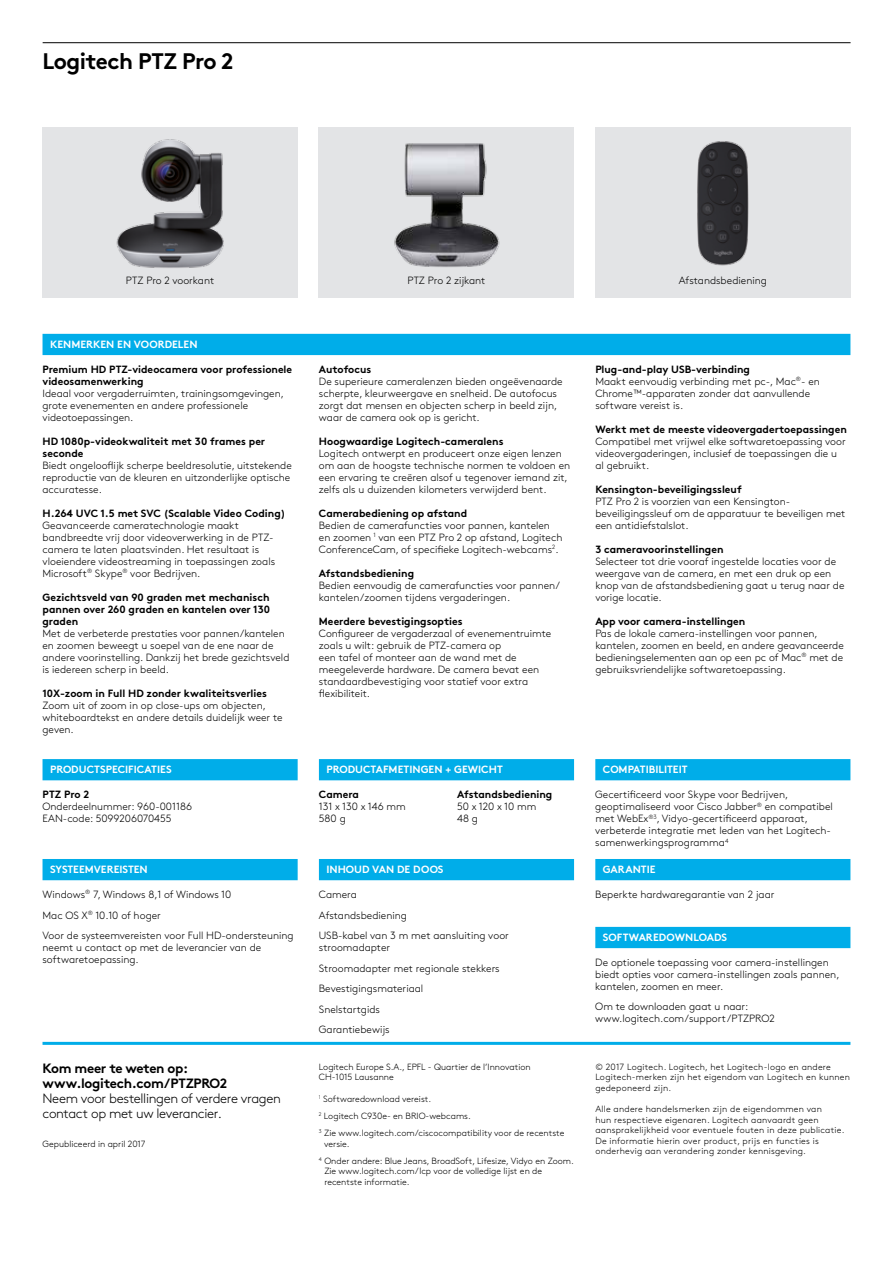
<style>
.page{position:relative;width:893px;height:1263px;background:#fff}
.page>*{position:absolute;margin:0;border:0;box-sizing:border-box;transform-origin:0 0}
.t1{font:700 22.5px "Brown Pro";letter-spacing:-.025em;color:#000}
.t2{font:300 13.5px/15px "Brown Pro";letter-spacing:-.025em;color:#000}
.t3{font:700 13.5px/15px "Brown Pro";letter-spacing:-.025em;color:#000}
.t4{font:300 10.5px/12px "Brown Pro";color:#000}
.t5{font:700 10.5px/12px "Brown Pro";color:#000}
.t6{font:700 10.5px "Brown Pro";color:#fff}
.t7{font:300 9px/10.5px "Brown Pro";letter-spacing:.01em;color:#000}
.s1{font-weight:700}
</style>
<div class="page">
<hr style="left:43px;top:42px;width:808px;height:1px;background:#000">
<hr style="left:43px;top:1042px;width:807px;height:3px;background:#00ade9">
<div style="left:43px;top:759px;width:255px;height:21px;background:#00ade9"></div>
<div style="left:319px;top:859px;width:255px;height:21px;background:#00ade9"></div>
<div style="left:595px;top:859px;width:255px;height:21px;background:#00ade9"></div>
<div style="left:595px;top:927px;width:255px;height:21px;background:#00ade9"></div>
<div style="left:595px;top:759px;width:255px;height:21px;background:#00ade9"></div>
<div style="left:43px;top:859px;width:255px;height:21px;background:#00ade9"></div>
<div style="left:319px;top:759px;width:255px;height:21px;background:#00ade9"></div>
<div style="left:43px;top:334px;width:807px;height:21px;background:#00ade9"></div>
<div style="left:43px;top:128px;width:255px;height:170px;background:#e3e4e6"></div>
<div style="left:319px;top:128px;width:255px;height:170px;background:#e3e4e6"></div>
<div style="left:595px;top:128px;width:255px;height:170px;background:#e3e4e6"></div>
<img style="left:116px;top:139px;width:108px;height:129px">
<img style="left:697px;top:141px;width:52px;height:125px">
<img style="left:394px;top:143px;width:106px;height:124px">
<h1 class="t1" style="left:43px;top:42px;width:192px">Logitech PTZ Pro 2</h1>
<p class="t4" style="left:126px;top:274px;width:90px">PTZ Pro 2 voorkant</p>
<p class="t4" style="left:407px;top:274px;width:80px">PTZ Pro 2 zijkant</p>
<p class="t4" style="left:679px;top:274px;width:90px">Afstandsbediening</p>
<p class="t6" style="left:50px;top:336px;width:149px">KENMERKEN EN VOORDELEN</p>
<p class="t5" style="left:43px;top:362px;width:251px">Premium HD PTZ-videocamera voor professionele videosamenwerking</p>
<p class="t4" style="left:43px;top:386px;width:243px">Ideaal voor vergaderruimten, trainingsomgevingen, grote evenementen en andere professionele videotoepassingen.</p>
<p class="t5" style="left:43px;top:434px;width:224px">HD 1080p-videokwaliteit met 30 frames per seconde</p>
<p class="t4" style="left:43px;top:458px;width:251px">Biedt ongelooflijk scherpe beeldresolutie, uitstekende reproductie van de kleuren en uitzonderlijke optische accuratesse.</p>
<p class="t5" style="left:43px;top:506px;width:245px">H.264 UVC 1.5 met SVC (Scalable Video Coding)</p>
<p class="t4" style="left:43px;top:518px;width:234px">Geavanceerde cameratechnologie maakt bandbreedte vrij door videoverwerking in de PTZ&shy;camera te laten plaatsvinden. Het resultaat is vloeiendere videostreaming in toepassingen zoals Microsoft<sup>®</sup> Skype<sup>®</sup> voor Bedrijven.</p>
<p class="t5" style="left:43px;top:590px;width:229px;text-align:justify">Gezichtsveld van 90 graden met mechanisch pannen over 260 graden en kantelen over 130 graden</p>
<p class="t4" style="left:43px;top:626px;width:248px">Met de verbeterde prestaties voor pannen/kantelen en zoomen beweegt u soepel van de ene naar de andere voorinstelling. Dankzij het brede gezichtsveld is iedereen scherp in beeld.</p>
<p class="t5" style="left:43px;top:686px;width:226px">10X-zoom in Full HD zonder kwaliteitsverlies</p>
<p class="t4" style="left:43px;top:698px;width:242px">Zoom uit of zoom in op close-ups om objecten, whiteboardtekst en andere details duidelijk weer te geven.</p>
<p class="t6" style="left:50px;top:761px;width:123px">PRODUCTSPECIFICATIES</p>
<p class="t5" style="left:43px;top:787px;width:48px">PTZ Pro 2</p>
<p class="t4" style="left:43px;top:800px;width:151px">Onderdeelnummer: 960-001186<br>EAN-code: 5099206070455</p>
<p class="t6" style="left:50px;top:861px;width:99px">SYSTEEMVEREISTEN</p>
<p class="t4" style="left:43px;top:883px;width:253px;line-height:20.5px">Windows<sup>®</sup> 7, Windows 8,1 of Windows 10<br>Mac OS X<sup>®</sup> 10.10 of hoger<br>Voor de systeemvereisten voor Full HD-ondersteuning</p>
<p class="t4" style="left:43px;top:941px;width:220px">neemt u contact op met de leverancier van de softwaretoepassing.</p>
<p class="t3" style="left:43px;top:1059px;width:186px">Kom meer te weten op: www.logitech.com/PTZPRO2</p>
<p class="t2" style="left:43px;top:1090px;width:240px">Neem voor bestellingen of verdere vragen contact op met uw leverancier.</p>
<p class="t7" style="left:43px;top:1138px;width:105px">Gepubliceerd in april 2017</p>
<p class="t5" style="left:319px;top:362px;width:54px">Autofocus</p>
<p class="t4" style="left:319px;top:374px;width:245px">De superieure cameralenzen bieden ongeëvenaarde scherpte, kleurweergave en snelheid. De autofocus zorgt dat mensen en objecten scherp in beeld zijn, waar de camera ook op is gericht.</p>
<p class="t5" style="left:319px;top:434px;width:186px">Hoogwaardige Logitech-cameralens</p>
<p class="t4" style="left:319px;top:446px;width:253px">Logitech ontwerpt en produceert onze eigen lenzen om aan de hoogste technische normen te voldoen en een ervaring te creëren alsof u tegenover iemand zit, zelfs als u duizenden kilometers verwijderd bent.</p>
<p class="t5" style="left:319px;top:506px;width:150px">Camerabediening op afstand</p>
<p class="t4" style="left:319px;top:518px;width:245px">Bedien de camerafuncties voor pannen, kantelen en zoomen <sup>1</sup> van een PTZ Pro 2 op afstand, Logitech<br>ConferenceCam, of specifieke Logitech-webcams<sup>2</sup>.</p>
<p class="t5" style="left:319px;top:566px;width:97px">Afstandsbediening</p>
<p class="t4" style="left:319px;top:578px;width:243px">Bedien eenvoudig de camerafuncties voor pannen/ kantelen/zoomen tijdens vergaderingen.</p>
<p class="t5" style="left:319px;top:614px;width:145px">Meerdere bevestigingsopties</p>
<p class="t4" style="left:319px;top:626px;width:234px">Configureer de vergaderzaal of evenementruimte zoals u wilt: gebruik de PTZ-camera op<br>een tafel of monteer aan de wand met de meegeleverde hardware. De camera bevat een standaardbevestiging voor statief voor extra flexibiliteit.</p>
<p class="t4" style="left:595px;top:362px;width:226px"><span class="s1">Plug-and-play USB-verbinding<br></span>Maakt eenvoudig verbinding met pc-, Mac<sup>®</sup>- en Chrome™-apparaten zonder dat aanvullende software vereist is.</p>
<p class="t5" style="left:595px;top:422px;width:253px">Werkt met de meeste videovergadertoepassingen</p>
<p class="t4" style="left:595px;top:434px;width:252px">Compatibel met vrijwel elke softwaretoepassing voor videovergaderingen, inclusief de toepassingen die u al gebruikt.</p>
<p class="t5" style="left:595px;top:482px;width:148px">Kensington-beveiligingssleuf</p>
<p class="t4" style="left:595px;top:494px;width:252px">PTZ Pro 2 is voorzien van een Kensington&shy;beveiligingssleuf om de apparatuur te beveiligen met een antidiefstalslot.</p>
<p class="t5" style="left:595px;top:542px;width:130px">3 cameravoorinstellingen</p>
<p class="t4" style="left:595px;top:554px;width:251px">Selecteer tot drie vooraf ingestelde locaties voor de weergave van de camera, en met een druk op een knop van de afstandsbediening gaat u terug naar de vorige locatie.</p>
<p class="t5" style="left:595px;top:614px;width:151px">App voor camera-instellingen</p>
<p class="t4" style="left:595px;top:626px;width:250px">Pas de lokale camera-instellingen voor pannen, kantelen, zoomen en beeld, en andere geavanceerde bedieningselementen aan op een pc of Mac<sup>®</sup> met de gebruiksvriendelijke softwaretoepassing.</p>
<p class="t6" style="left:326px;top:761px;width:178px">PRODUCTAFMETINGEN + GEWICHT</p>
<p class="t5" style="left:319px;top:787px;width:42px">Camera</p>
<p class="t4" style="left:319px;top:800px;width:88px">131 x 130 x 146 mm<br>580 g</p>
<p class="t5" style="left:457px;top:787px;width:97px">Afstandsbediening</p>
<p class="t4" style="left:457px;top:800px;width:81px">50 x 120 x 10 mm<br>48 g</p>
<p class="t6" style="left:326px;top:861px;width:119px">INHOUD VAN DE DOOS</p>
<p class="t4" style="left:319px;top:883px;width:191px;line-height:20.5px">Camera<br>Afstandsbediening<br>USB-kabel van 3 m met aansluiting voor</p>
<p class="t4" style="left:319px;top:936px;width:182px;line-height:20.5px">stroomadapter<br>Stroomadapter met regionale stekkers<br>Bevestigingsmateriaal<br>Snelstartgids<br>Garantiebewijs</p>
<p class="t7" style="left:319px;top:1061px;width:213px">Logitech Europe S.A., EPFL - Quartier de l’Innovation<br>CH-1015 Lausanne</p>
<p class="t7" style="left:319px;top:1089px;width:247px;line-height:17.2px"><sup>1</sup> Softwaredownload vereist.<br><sup>2</sup> Logitech C930e- en BRIO-webcams.<br><sup>3</sup> Zie www.logitech.com/ciscocompatibility voor de recentste</p>
<p class="t7" style="left:319px;top:1134px;width:256px;line-height:17.2px;text-indent:5px">versie.<br><sup>4</sup> Onder andere: Blue Jeans, BroadSoft, Lifesize, Vidyo en Zoom.</p>
<p class="t7" style="left:324px;top:1165px;width:219px">Zie www.logitech.com/lcp voor de volledige lijst en de recentste informatie.</p>
<p class="t6" style="left:603px;top:761px;width:86px">COMPATIBILITEIT</p>
<p class="t4" style="left:595px;top:788px;width:239px">Gecertificeerd voor Skype voor Bedrijven, geoptimaliseerd voor Cisco Jabber<sup>®</sup> en compatibel met WebEx<sup>®3</sup>, Vidyo-gecertificeerd apparaat, verbeterde integratie met leden van het Logitech&shy;samenwerkingsprogramma<sup>4</sup></p>
<p class="t6" style="left:603px;top:861px;width:54px">GARANTIE</p>
<p class="t4" style="left:595px;top:888px;width:181px">Beperkte hardwaregarantie van 2 jaar</p>
<p class="t6" style="left:603px;top:929px;width:126px">SOFTWAREDOWNLOADS</p>
<p class="t4" style="left:595px;top:955px;width:246px">De optionele toepassing voor camera-instellingen biedt opties voor camera-instellingen zoals pannen, kantelen, zoomen en meer.</p>
<p class="t4" style="left:595px;top:1000px;width:181px">Om te downloaden gaat u naar: www.logitech.com/support/PTZPRO2</p>
<p class="t7" style="left:595px;top:1061px;width:256px">© 2017 Logitech. Logitech, het Logitech-logo en andere<br>Logitech-merken zijn het eigendom van Logitech en kunnen gedeponeerd zijn.</p>
<p class="t7" style="left:595px;top:1103px;width:251px">Alle andere handelsmerken zijn de eigendommen van<br>hun respectieve eigenaren. Logitech aanvaardt geen aansprakelijkheid voor eventuele fouten in deze publicatie.<br>De informatie hierin over product, prijs en functies is onderhevig aan verandering zonder kennisgeving.</p>
</div>
